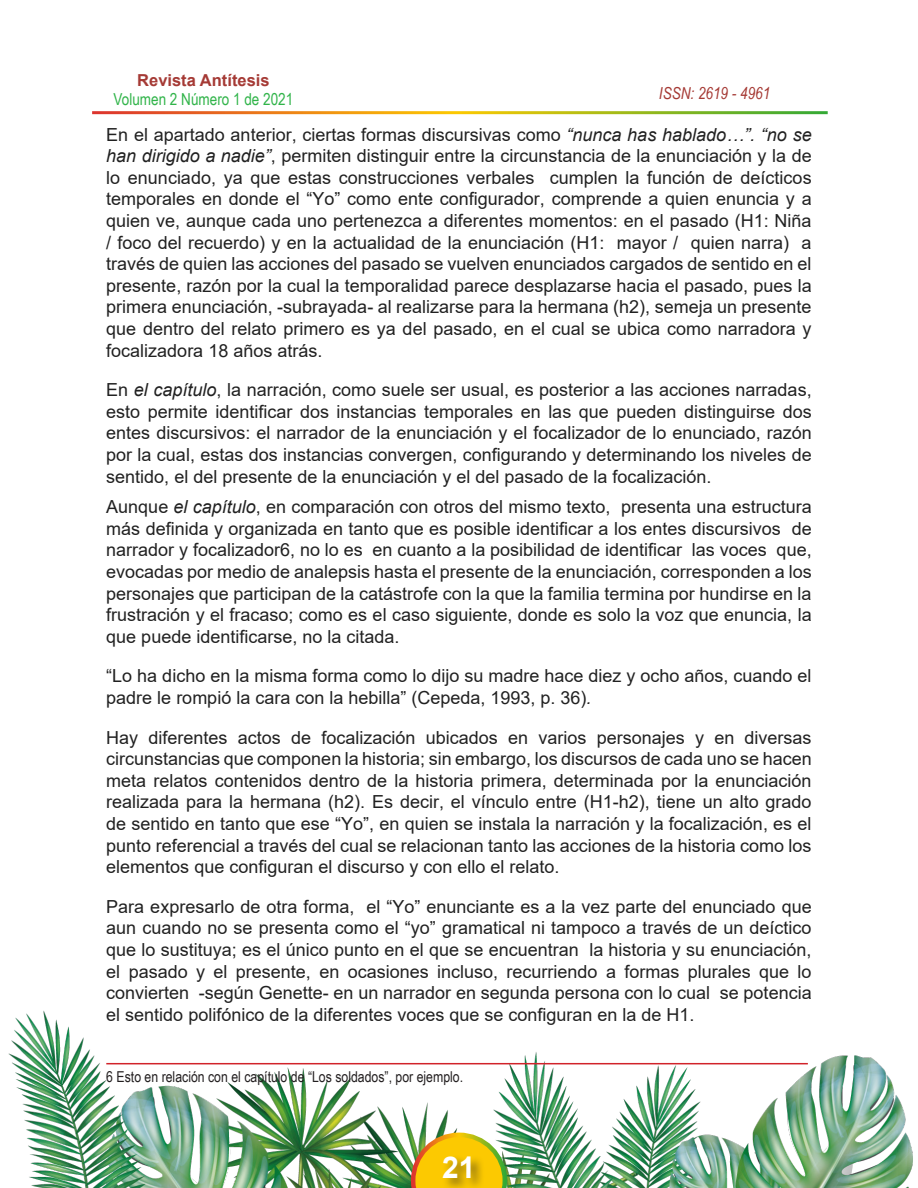
<style>
.page{position:relative;width:918px;height:1188px;background:#fff}
.page>*{position:absolute;margin:0;border:0;box-sizing:border-box;transform-origin:0 0}
.t1{font:700 30px "Arial";color:#fff}
.t2{font:18px/21.6px "Arial";color:#212121;text-align:justify}
.t3{font:16.5px "Arial Narrow";color:#31b44a}
.t4{font:700 16.5px "Arial";color:#a53a35}
.t5{font:italic 16.5px "Arial Narrow";color:#a53a35}
.Nota_de_pie{font:15px "Arial Narrow";color:#231f20}
.s1{font-style:italic}
</style>
<div class="page">
<img style="left:8px;top:1010px;width:905px;height:178px">
<svg style="left:411px;top:1133px;width:96px;height:55px;background:#dec034"></svg>
<div style="left:442px;top:1155px;width:43px;height:33px;background:#231f20;opacity:.54"></div>
<hr style="left:106px;top:1063px;width:702px;height:1px;background:#d1232a">
<p class="t4" style="left:137px;top:68px;width:134px">Revista Antítesis</p>
<p class="t3" style="left:114px;top:88px;width:181px">Volumen 2 Número 1 de 2021</p>
<p class="t5" style="left:659px;top:81px;width:113px">ISSN: 2619 - 4961</p>
<p class="t2" style="left:106px;top:123px;width:707px">En el apartado anterior, ciertas formas discursivas como <span class="s1">“nunca has hablado…”. “no se han dirigido a nadie”</span>, permiten distinguir entre la circunstancia de la enunciación y la de lo enunciado, ya que estas construcciones verbales cumplen la función de deícticos temporales en donde el “Yo” como ente configurador, comprende a quien enuncia y a quien ve, aunque cada uno pertenezca a diferentes momentos: en el pasado (H1: Niña / foco del recuerdo) y en la actualidad de la enunciación (H1: mayor / quien narra) a través de quien las acciones del pasado se vuelven enunciados cargados de sentido en el presente, razón por la cual la temporalidad parece desplazarse hacia el pasado, pues la primera enunciación, -subrayada- al realizarse para la hermana (h2), semeja un presente que dentro del relato primero es ya del pasado, en el cual se ubica como narradora y focalizadora 18 años atrás.</p>
<p class="t2" style="left:106px;top:379px;width:707px">En <span class="s1">el capítulo</span>, la narración, como suele ser usual, es posterior a las acciones narradas, esto permite identificar dos instancias temporales en las que pueden distinguirse dos entes discursivos: el narrador de la enunciación y el focalizador de lo enunciado, razón por la cual, estas dos instancias convergen, configurando y determinando los niveles de sentido, el del presente de la enunciación y el del pasado de la focalización.</p>
<p class="t2" style="left:106px;top:496px;width:707px">Aunque <span class="s1">el capítulo</span>, en comparación con otros del mismo texto, presenta una estructura más definida y organizada en tanto que es posible identificar a los entes discursivos de narrador y focalizador6, no lo es en cuanto a la posibilidad de identificar las voces que, evocadas por medio de analepsis hasta el presente de la enunciación, corresponden a los personajes que participan de la catástrofe con la que la familia termina por hundirse en la frustración y el fracaso; como es el caso siguiente, donde es solo la voz que enuncia, la que puede identificarse, no la citada.</p>
<p class="t2" style="left:106px;top:665px;width:707px">“Lo ha dicho en la misma forma como lo dijo su madre hace diez y ocho años, cuando el padre le rompió la cara con la hebilla” (Cepeda, 1993, p. 36)<span class="s1">.</span></p>
<p class="t2" style="left:106px;top:726px;width:707px">Hay diferentes actos de focalización ubicados en varios personajes y en diversas circunstancias que componen la historia; sin embargo, los discursos de cada uno se hacen meta relatos contenidos dentro de la historia primera, determinada por la enunciación realizada para la hermana (h2). Es decir, el vínculo entre (H1-h2), tiene un alto grado de sentido en tanto que ese “Yo”, en quien se instala la narración y la focalización, es el punto referencial a través del cual se relacionan tanto las acciones de la historia como los elementos que configuran el discurso y con ello el relato.</p>
<p class="t2" style="left:106px;top:896px;width:707px">Para expresarlo de otra forma, el “Yo” enunciante es a la vez parte del enunciado que aun cuando no se presenta como el “yo” gramatical ni tampoco a través de un deíctico que lo sustituya; es el único punto en el que se encuentran la historia y su enunciación, el pasado y el presente, en ocasiones incluso, recurriendo a formas plurales que lo convierten -según Genette- en un narrador en segunda persona con lo cual se potencia el sentido polifónico de la diferentes voces que se configuran en la de H1.</p>
<p class="Nota_de_pie" style="left:106px;top:1065px;width:358px">6 Esto en relación con el capítulo de “Los soldados”, por ejemplo.</p>
<h1 class="t1" style="left:442px;top:1146px;width:35px">21</h1>
</div>
